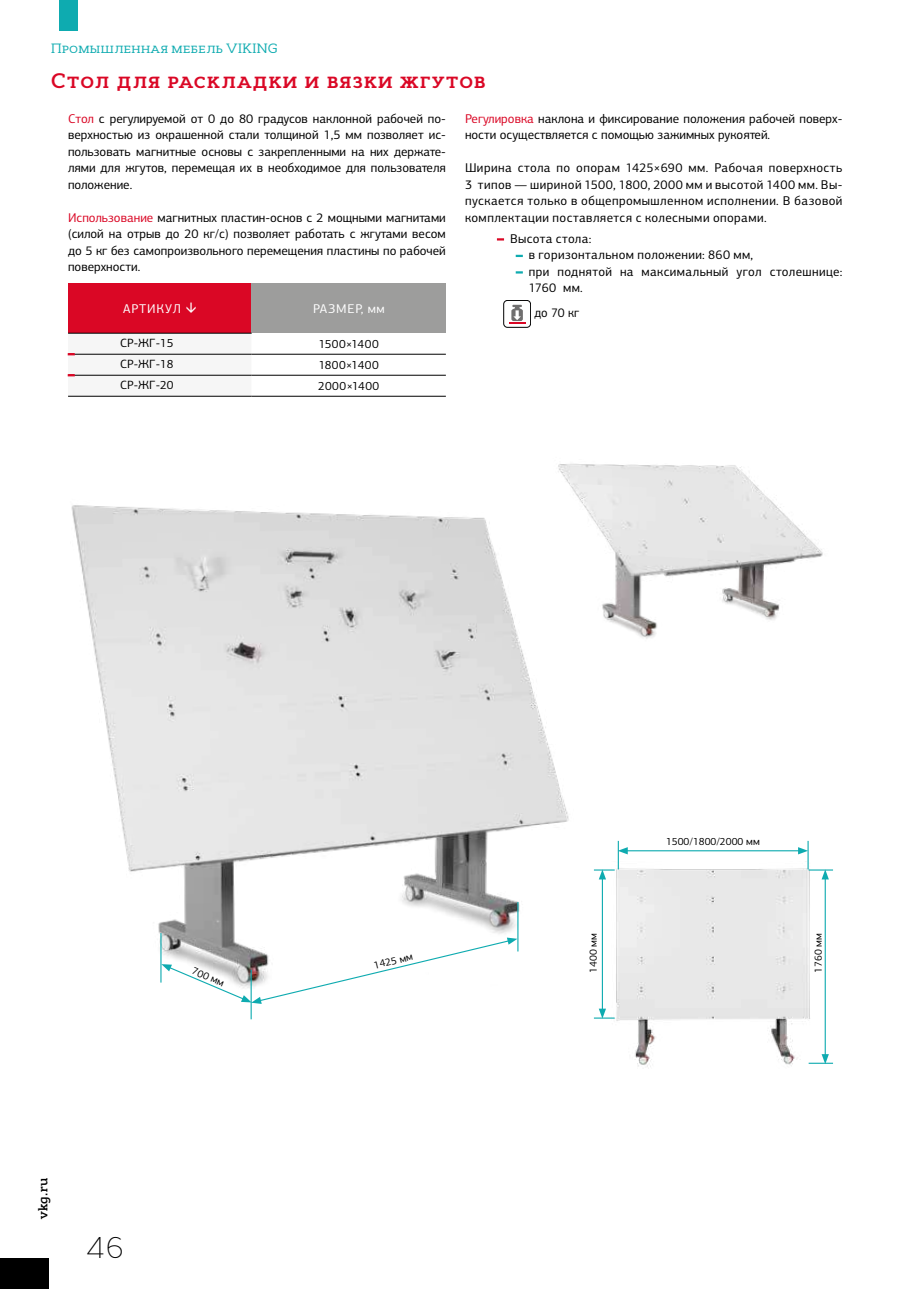
<style>
.page{position:relative;width:919px;height:1289px;background:#fff}
.page>*{position:absolute;margin:0;border:0;box-sizing:border-box;transform-origin:0 0}
.t1{font:200 30px "Cyntho Slab Pro";color:#000}
.t2{font:600 21px "Cyntho Slab Pro";letter-spacing:.05em;color:#da0725}
.t3{font:13.5px "Cyntho Slab Pro";letter-spacing:.03em;color:#0eabb0}
.t4{font:12.75px/16.5px "PF Centro Sans Pro";color:#000;text-align:justify}
.t5{font:12.75px/16.5px "PF Centro Sans Pro";letter-spacing:.025em;color:#000}
.t6{font:12.75px "PF Centro Sans Pro";letter-spacing:.065em;color:#fff}
.t7{font:12.75px "PF Centro Sans Pro";letter-spacing:.02em;color:#000}
.t8{font:600 12.75px "Cyntho Slab Pro";color:#000}
.t9{font:12px "PF Centro Sans Pro";color:#000}
.t10{font:12px "PF Centro Sans Pro";letter-spacing:.035em;color:#000}
.t11{font:12px "PF Centro Sans Pro";letter-spacing:.045em;color:#000}
.t12{font:10.5px "PF Centro Sans Pro";color:#000}
.s1{color:#da0725}
.s2{color:#0eabb0}
</style>
<div class="page">
<div style="left:60px;top:0;width:18px;height:31px;background:#0eabb0"></div>
<div style="left:0;top:1258px;width:49px;height:30px;background:#000"></div>
<img style="left:558px;top:463px;width:265px;height:176px">
<div style="left:68px;top:284px;width:184px;height:49px;background:#da0725"></div>
<div style="left:252px;top:284px;width:194px;height:49px;background:#9d9d9c"></div>
<svg style="left:68px;top:353px;width:378px;height:43px"></svg>
<hr style="left:252px;top:354px;width:194px;height:1px;background:#000">
<hr style="left:68px;top:375px;width:184px;height:1px;background:#000">
<hr style="left:252px;top:375px;width:194px;height:1px;background:#000">
<hr style="left:68px;top:396px;width:184px;height:1px;background:#000">
<hr style="left:252px;top:396px;width:194px;height:1px;background:#000">
<hr style="left:68px;top:333px;width:184px;height:1px;background:#000">
<hr style="left:68px;top:354px;width:184px;height:1px;background:#000">
<div style="left:503px;top:300px;width:28px;height:28px;border:1px solid #000;border-radius:4px"></div>
<svg style="left:509px;top:305px;width:16px;height:19px"></svg>
<img style="left:593px;top:868px;width:241px;height:201px">
<hr style="left:617px;top:840px;width:2px;height:29px;background:#0eabb0">
<hr style="left:625px;top:850px;width:175px;height:1px;background:#0eabb0">
<svg style="left:617px;top:847px;width:10px;height:7px"></svg>
<hr style="left:601px;top:877px;width:2px;height:134px;background:#0eabb0">
<svg style="left:596px;top:869px;width:18px;height:10px"></svg>
<svg style="left:594px;top:1008px;width:20px;height:10px"></svg>
<hr style="left:824px;top:877px;width:1px;height:179px;background:#0eabb0">
<svg style="left:798px;top:840px;width:35px;height:39px"></svg>
<svg style="left:808px;top:1054px;width:25px;height:10px"></svg>
<img style="left:71px;top:469px;width:525px;height:525px">
<hr style="left:160px;top:933px;width:1px;height:49px;background:#0eabb0">
<hr style="left:250px;top:969px;width:2px;height:50px;background:#0eabb0">
<hr style="left:517px;top:902px;width:1px;height:49px;background:#0eabb0">
<svg style="left:161px;top:937px;width:356px;height:66px"></svg>
<p class="t3" style="left:51px;top:40px;width:228px">Промышленная мебель VIKING</p>
<h2 class="t2" style="left:51px;top:68px;width:436px">Стол для раскладки и вязки жгутов</h2>
<p class="t4" style="left:68px;top:110px;width:379px"><span class="s1">Стол</span> с регулируемой от 0 до 80 градусов наклонной рабочей по&shy;верхностью из окрашенной стали толщиной 1,5 мм позволяет ис&shy;пользовать магнитные основы с закрепленными на них держате&shy;лями для жгутов, перемещая их в необходимое для пользователя положение.</p>
<p class="t4" style="left:68px;top:209px;width:379px"><span class="s1">Использование</span> магнитных пластин-основ с 2 мощными магнитами (силой на отрыв до 20 кг/с) позволяет работать с жгутами весом до 5 кг без самопроизвольного перемещения пластины по рабочей поверхности.</p>
<p class="t4" style="left:465px;top:110px;width:379px"><span class="s1">Регулировка</span> наклона и фиксирование положения рабочей поверх&shy;ности осуществляется с помощью зажимных рукоятей.</p>
<p class="t4" style="left:465px;top:160px;width:379px">Ширина стола по опорам 1425×690 мм. Рабочая поверхность 3 типов — шириной 1500, 1800, 2000 мм и высотой 1400 мм. Вы&shy;пускается только в общепромышленном исполнении. В базовой комплектации поставляется с колесными опорами.</p>
<p class="t7" style="left:503px;top:231px;width:89px"><span class="s1">–</span> Высота стола:</p>
<p class="t5" style="left:522px;top:246px;width:232px"><span class="s2">–</span> в горизонтальном положении: 860 мм,</p>
<p class="t5" style="left:529px;top:263px;width:315px;text-indent:-6px"><span class="s2">–</span> при поднятой на максимальный угол столешнице:<br>1760 мм.</p>
<p class="t4" style="left:534px;top:304px;width:46px">до 70 кг</p>
<p class="t6" style="left:123px;top:301px;width:59px">АРТИКУЛ</p>
<p class="t6" style="left:313px;top:301px;width:73px">РАЗМЕР, мм</p>
<p class="t9" style="left:120px;top:335px;width:55px">СР-ЖГ-15</p>
<p class="t10" style="left:319px;top:337px;width:62px">1500×1400</p>
<p class="t9" style="left:120px;top:356px;width:55px">СР-ЖГ-18</p>
<p class="t10" style="left:318px;top:358px;width:62px">1800×1400</p>
<p class="t9" style="left:120px;top:377px;width:55px">СР-ЖГ-20</p>
<p class="t11" style="left:318px;top:379px;width:62px">2000×1400</p>
<p class="t12" style="left:195px;top:964px;width:35px;rotate:23deg">700 мм</p>
<p class="t8" style="left:35px;top:1219px;width:43px;rotate:-90deg">vkg.ru</p>
<h1 class="t1" style="left:85px;top:1229px;width:40px">46</h1>
<p class="t12" style="left:372px;top:959px;width:41px;rotate:-13deg">1425 мм</p>
<p class="t12" style="left:666px;top:835px;width:95px">1500/1800/2000 мм</p>
<p class="t12" style="left:586px;top:972px;width:41px;rotate:-90deg">1400 мм</p>
<p class="t12" style="left:811px;top:972px;width:41px;rotate:-90deg">1760 мм</p>
</div>
